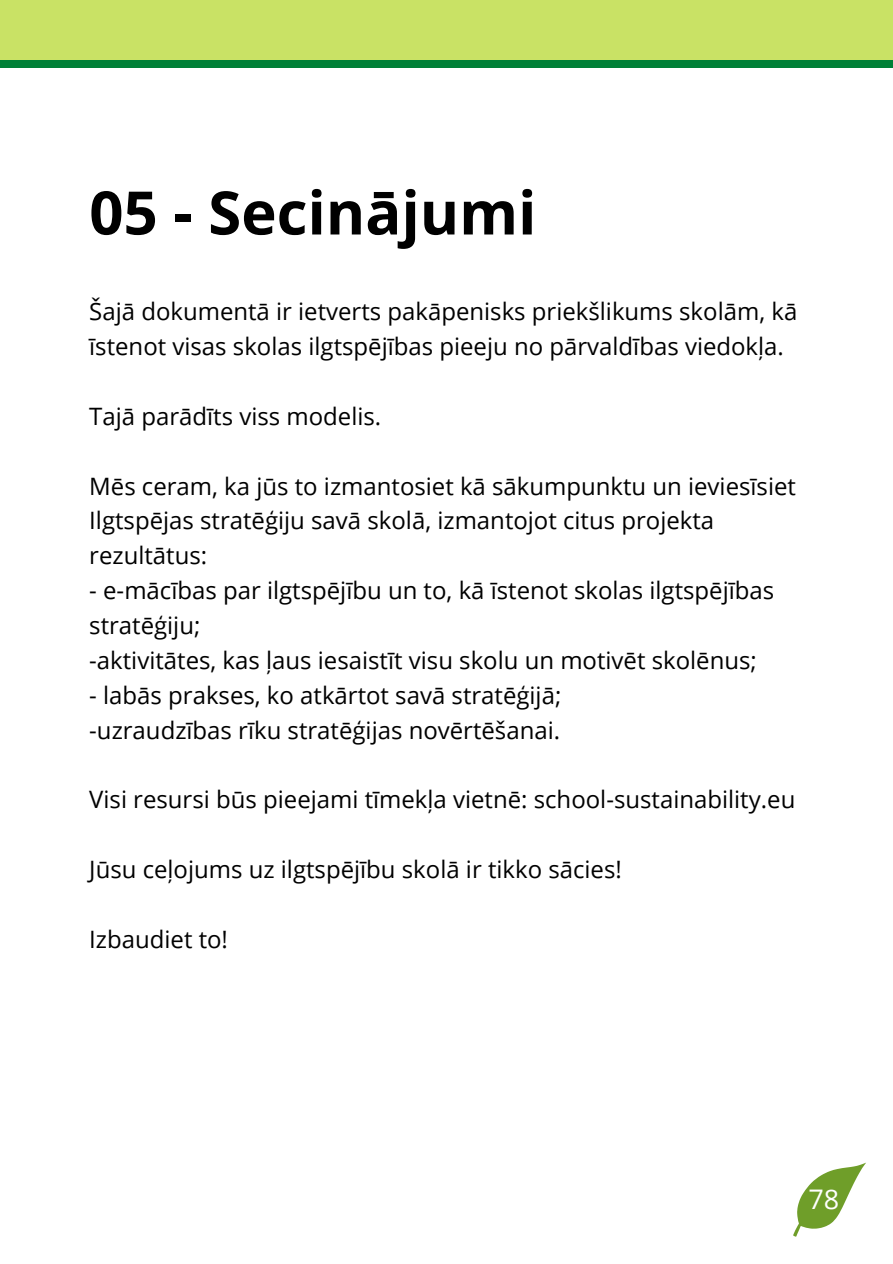
<style>
.page{position:relative;width:893px;height:1264px;background:#fff}
.page>*{position:absolute;margin:0;border:0;box-sizing:border-box;transform-origin:0 0}
.t1{font:700 60px "Open Sans";color:#000}
.t2{font:27px "Open Sans";color:#fff}
.t3{font:24px/34.8px "Open Sans";color:#000}
</style>
<div class="page">
<div style="left:0;top:0;width:892px;height:68px;background:#008037"></div>
<div style="left:0;top:0;width:892px;height:60px;background:#c9e265"></div>
<svg style="left:793px;top:1162px;width:73px;height:74px"></svg>
<h1 class="t1" style="left:89px;top:170px;width:448px">05 - Secinājumi</h1>
<p class="t3" style="left:89px;top:293px;width:709px">Šajā dokumentā ir ietverts pakāpenisks priekšlikums skolām, kā īstenot visas skolas ilgtspējības pieeju no pārvaldības viedokļa.</p>
<p class="t3" style="left:89px;top:398px;width:293px">Tajā parādīts viss modelis.</p>
<p class="t3" style="left:89px;top:468px;width:708px">Mēs ceram, ka jūs to izmantosiet kā sākumpunktu un ieviesīsiet<br>Ilgtspējas stratēģiju savā skolā, izmantojot citus projekta rezultātus:</p>
<p class="t3" style="left:89px;top:572px;width:686px">- e-mācības par ilgtspējību un to, kā īstenot skolas ilgtspējības stratēģiju;<br>-aktivitātes, kas ļaus iesaistīt visu skolu un motivēt skolēnus;</p>
<p class="t3" style="left:89px;top:677px;width:473px">- labās prakses, ko atkārtot savā stratēģijā; -uzraudzības rīku stratēģijas novērtēšanai.</p>
<p class="t3" style="left:89px;top:781px;width:707px">Visi resursi būs pieejami tīmekļa vietnē: school-sustainability.eu</p>
<p class="t3" style="left:89px;top:851px;width:534px">Jūsu ceļojums uz ilgtspējību skolā ir tikko sācies!</p>
<p class="t3" style="left:89px;top:921px;width:140px">Izbaudiet to!</p>
<p class="t2" style="left:808px;top:1180px;width:32px">78</p>
</div>
